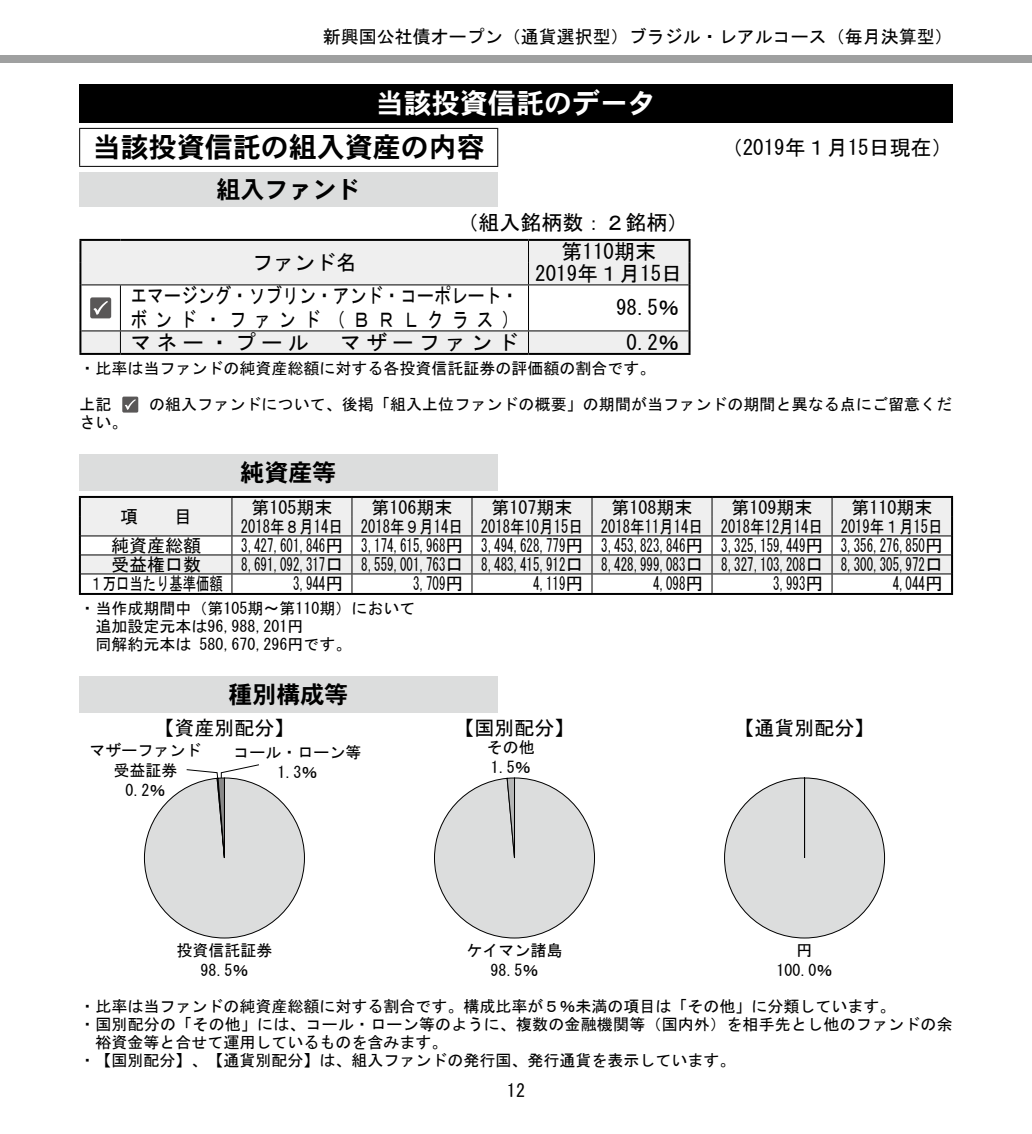
<style>
.page{position:relative;width:1032px;height:1134px;background:#fff}
.page>*{position:absolute;margin:0;border:0;box-sizing:border-box;transform-origin:0 0}
.t1{font:28px "DFHS Gothic W7 WIN RKSJ H";color:#000}
.t2{font:28px "DFHS Gothic W7 WIN RKSJ H";color:#fff}
.t3{font:24px "DFHS Gothic W7 WIN RKSJ H";color:#000}
.t4{font:21px/21.8px "MS Gothic";color:#000;text-align:center}
.t5{font:21px/24px "MS Gothic";color:#000;scale:.8 1}
.t6{font:21px "MS Gothic";letter-spacing:.25em;color:#000}
.t7{font:20px "MS Gothic";color:#000}
.t8{font:18px "MS Gothic";color:#000;scale:.72 1}
.t9{font:18px/18.8px "MS Gothic";color:#000}
.t10{font:18px "MS Gothic";color:#000;scale:.74 1}
.t11{font:16px/20px "MS Gothic";color:#000;text-align:center}
</style>
<div class="page">
<div style="left:0;top:56px;width:1032px;height:7px;background:#9fa0a0"></div>
<div style="left:79px;top:84px;width:873px;height:38px;background:#000"></div>
<hr style="left:79px;top:128px;width:419px;height:1px;background:#000">
<hr style="left:79px;top:129px;width:1px;height:37px;background:#000">
<hr style="left:497px;top:129px;width:1px;height:37px;background:#000">
<hr style="left:79px;top:166px;width:419px;height:1px;background:#000">
<div style="left:79px;top:173px;width:418px;height:34px;background:#dcdddd"></div>
<svg style="left:81px;top:241px;width:607px;height:112px;fill:#efefef"></svg>
<hr style="left:79px;top:239px;width:41px;height:2px;background:#000">
<hr style="left:79px;top:241px;width:2px;height:22px;background:#000">
<hr style="left:120px;top:239px;width:408px;height:2px;background:#000">
<hr style="left:528px;top:239px;width:162px;height:2px;background:#000">
<hr style="left:688px;top:241px;width:2px;height:22px;background:#000">
<hr style="left:79px;top:263px;width:2px;height:22px;background:#000">
<hr style="left:688px;top:263px;width:2px;height:22px;background:#000">
<hr style="left:79px;top:285px;width:2px;height:46px;background:#000">
<hr style="left:688px;top:285px;width:2px;height:46px;background:#000">
<hr style="left:79px;top:331px;width:2px;height:22px;background:#000">
<hr style="left:688px;top:331px;width:2px;height:22px;background:#000">
<hr style="left:79px;top:353px;width:41px;height:2px;background:#000">
<hr style="left:120px;top:353px;width:408px;height:2px;background:#000">
<hr style="left:528px;top:353px;width:162px;height:2px;background:#000">
<svg style="left:528px;top:241px;width:1px;height:43px"></svg>
<hr style="left:81px;top:284px;width:39px;height:1px;background:#000">
<hr style="left:120px;top:284px;width:408px;height:1px;background:#000">
<hr style="left:120px;top:285px;width:1px;height:45px;background:#000">
<hr style="left:528px;top:284px;width:160px;height:1px;background:#000">
<hr style="left:528px;top:285px;width:1px;height:45px;background:#000">
<svg style="left:120px;top:331px;width:1px;height:22px"></svg>
<svg style="left:528px;top:331px;width:1px;height:22px"></svg>
<hr style="left:81px;top:330px;width:39px;height:1px;background:#000">
<hr style="left:120px;top:330px;width:408px;height:1px;background:#000">
<hr style="left:528px;top:330px;width:160px;height:1px;background:#000">
<div style="left:90px;top:297px;width:21px;height:21px;background:#595757;border-radius:2px"></div>
<svg style="left:94px;top:301px;width:14px;height:14px"></svg>
<div style="left:122px;top:397px;width:16px;height:16px;background:#595757;border-radius:2px"></div>
<svg style="left:125px;top:399px;width:11px;height:11px"></svg>
<div style="left:79px;top:454px;width:418px;height:36px;background:#dcdddd"></div>
<svg style="left:81px;top:498px;width:870px;height:75px;fill:#efefef"></svg>
<hr style="left:81px;top:535px;width:151px;height:1px;background:#000">
<hr style="left:232px;top:535px;width:120px;height:1px;background:#000">
<hr style="left:352px;top:535px;width:120px;height:1px;background:#000">
<hr style="left:472px;top:535px;width:120px;height:1px;background:#000">
<hr style="left:592px;top:535px;width:120px;height:1px;background:#000">
<hr style="left:712px;top:535px;width:120px;height:1px;background:#000">
<hr style="left:832px;top:535px;width:119px;height:1px;background:#000">
<hr style="left:81px;top:554px;width:151px;height:1px;background:#000">
<hr style="left:232px;top:554px;width:120px;height:1px;background:#000">
<hr style="left:352px;top:554px;width:120px;height:1px;background:#000">
<hr style="left:472px;top:554px;width:120px;height:1px;background:#000">
<hr style="left:592px;top:554px;width:120px;height:1px;background:#000">
<hr style="left:712px;top:554px;width:120px;height:1px;background:#000">
<hr style="left:832px;top:554px;width:119px;height:1px;background:#000">
<hr style="left:81px;top:573px;width:151px;height:1px;background:#000">
<hr style="left:232px;top:573px;width:120px;height:1px;background:#000">
<svg style="left:231px;top:498px;width:1px;height:95px"></svg>
<hr style="left:352px;top:573px;width:120px;height:1px;background:#000">
<svg style="left:351px;top:498px;width:1px;height:95px"></svg>
<hr style="left:472px;top:573px;width:120px;height:1px;background:#000">
<svg style="left:471px;top:498px;width:1px;height:95px"></svg>
<hr style="left:592px;top:573px;width:120px;height:1px;background:#000">
<svg style="left:591px;top:498px;width:1px;height:95px"></svg>
<hr style="left:712px;top:573px;width:120px;height:1px;background:#000">
<svg style="left:711px;top:498px;width:1px;height:95px"></svg>
<hr style="left:832px;top:573px;width:119px;height:1px;background:#000">
<svg style="left:831px;top:498px;width:1px;height:95px"></svg>
<hr style="left:79px;top:496px;width:153px;height:2px;background:#000">
<hr style="left:232px;top:496px;width:120px;height:2px;background:#000">
<hr style="left:352px;top:496px;width:120px;height:2px;background:#000">
<hr style="left:472px;top:496px;width:120px;height:2px;background:#000">
<hr style="left:592px;top:496px;width:120px;height:2px;background:#000">
<hr style="left:712px;top:496px;width:120px;height:2px;background:#000">
<hr style="left:832px;top:496px;width:121px;height:2px;background:#000">
<svg style="left:79px;top:498px;width:2px;height:95px"></svg>
<svg style="left:951px;top:498px;width:2px;height:95px"></svg>
<hr style="left:79px;top:593px;width:153px;height:2px;background:#000">
<hr style="left:232px;top:593px;width:120px;height:2px;background:#000">
<hr style="left:352px;top:593px;width:120px;height:2px;background:#000">
<hr style="left:472px;top:593px;width:120px;height:2px;background:#000">
<hr style="left:592px;top:593px;width:120px;height:2px;background:#000">
<hr style="left:712px;top:593px;width:120px;height:2px;background:#000">
<hr style="left:832px;top:593px;width:121px;height:2px;background:#000">
<div style="left:79px;top:676px;width:418px;height:36px;background:#dcdddd"></div>
<svg style="left:143px;top:764px;width:162px;height:175px"></svg>
<svg style="left:434px;top:777px;width:161px;height:162px"></svg>
<div style="left:724px;top:778px;width:160px;height:160px;background:#dcdddd;border-radius:80px"></div>
<p class="t9" style="left:323px;top:27px;width:632px">新興国公社債オープン（通貨選択型）ブラジル・レアルコース（毎月決算型）</p>
<h1 class="t2" style="left:376px;top:89px;width:281px">当該投資信託のデータ</h1>
<h1 class="t1" style="left:93px;top:133px;width:394px">当該投資信託の組入資産の内容</h1>
<h3 class="t4" style="left:722px;top:136px;width:232px">（2019年１月15日現在）</h3>
<h2 class="t3" style="left:216px;top:178px;width:145px">組入ファンド</h2>
<h3 class="t4" style="left:457px;top:212px;width:232px">（組入銘柄数：２銘柄）</h3>
<h3 class="t4" style="left:252px;top:252px;width:106px">ファンド名</h3>
<h3 class="t4" style="left:535px;top:241px;width:148px">第110期末<br>2019年１月15日</h3>
<h3 class="t5" style="left:130px;top:284px;width:486px">エマージング・ソブリン・アンド・コーポレート・ボンド・ファンド（ＢＲＬクラス）</h3>
<h3 class="t4" style="left:616px;top:297px;width:64px">98.5％</h3>
<h3 class="t6" style="left:130px;top:332px;width:389px">マネー・プール　マザーファンド</h3>
<h3 class="t4" style="left:626px;top:331px;width:54px">0.2％</h3>
<p class="t11" style="left:79px;top:359px;width:577px">・比率は当ファンドの純資産総額に対する各投資信託証券の評価額の割合です。</p>
<p class="t11" style="left:79px;top:395px;width:34px">上記</p>
<p class="t11" style="left:149px;top:395px;width:805px">の組入ファンドについて、後掲「組入上位ファンドの概要」の期間が当ファンドの期間と異なる点にご留意くだ</p>
<p class="t11" style="left:79px;top:413px;width:49px">さい。</p>
<h2 class="t3" style="left:240px;top:460px;width:97px">純資産等</h2>
<p class="t9" style="left:120px;top:507px;width:74px">項　　目</p>
<p class="t9" style="left:241px;top:498px;width:703px;text-indent:610px">第110期末<br>2018年８月14日 2018年９月14日 2018年10月15日 2018年11月14日 2018年12月14日 2019年１月15日</p>
<p class="t9" style="left:251px;top:498px;width:82px">第105期末</p>
<p class="t9" style="left:371px;top:498px;width:82px">第106期末</p>
<p class="t9" style="left:491px;top:498px;width:82px">第107期末</p>
<p class="t9" style="left:611px;top:498px;width:82px">第108期末</p>
<p class="t9" style="left:731px;top:498px;width:82px">第109期末</p>
<p class="t9" style="left:111px;top:536px;width:92px">純資産総額</p>
<p class="t8" style="left:241px;top:536px;width:976px">3,427,601,846円 3,174,615,968円 3,494,628,779円 3,453,823,846円 3,325,159,449円 3,356,276,850円</p>
<p class="t9" style="left:111px;top:555px;width:91px">受益権口数</p>
<p class="t8" style="left:241px;top:555px;width:976px">8,691,092,317口 8,559,001,763口 8,483,415,912口 8,428,999,083口 8,327,103,208口 8,300,305,972口</p>
<p class="t10" style="left:90px;top:575px;width:182px">１万口当たり基準価額</p>
<p class="t8" style="left:293px;top:575px;width:71px">3,944円</p>
<p class="t8" style="left:413px;top:575px;width:71px">3,709円</p>
<p class="t8" style="left:533px;top:575px;width:71px">4,119円</p>
<p class="t8" style="left:653px;top:575px;width:71px">4,098円</p>
<p class="t8" style="left:773px;top:575px;width:71px">3,993円</p>
<p class="t8" style="left:893px;top:575px;width:71px">4,044円</p>
<p class="t11" style="left:95px;top:600px;width:321px;line-height:18px;text-align:left;text-indent:-16px">・当作成期間中（第105期～第110期）において追加設定元本は96,988,201円<br>同解約元本は 580,670,296円です。</p>
<h2 class="t3" style="left:228px;top:682px;width:121px">種別構成等</h2>
<p class="t7" style="left:154px;top:718px;width:141px">【資産別配分】</p>
<p class="t7" style="left:454px;top:718px;width:121px">【国別配分】</p>
<p class="t7" style="left:734px;top:718px;width:141px">【通貨別配分】</p>
<p class="t11" style="left:89px;top:741px;width:113px">マザーファンド受益証券<br>0.2％</p>
<p class="t11" style="left:233px;top:743px;width:129px">コール・ローン等<br>1.3％</p>
<p class="t11" style="left:487px;top:738px;width:49px;text-align:left">その他<br>1.5％</p>
<p class="t11" style="left:176px;top:940px;width:97px">投資信託証券<br>98.5％</p>
<p class="t11" style="left:466px;top:940px;width:97px">ケイマン諸島<br>98.5％</p>
<p class="t11" style="left:776px;top:940px;width:57px">円<br>100.0％</p>
<p class="t11" style="left:79px;top:996px;width:817px">・比率は当ファンドの純資産総額に対する割合です。構成比率が５％未満の項目は「その他」に分類しています。</p>
<p class="t11" style="left:79px;top:1014px;width:875px">・国別配分の「その他」には、コール・ローン等のように、複数の金融機関等（国内外）を相手先とし他のファンドの余</p>
<p class="t11" style="left:95px;top:1032px;width:353px">裕資金等と合せて運用しているものを含みます。</p>
<p class="t11" style="left:79px;top:1050px;width:657px">・【国別配分】、【通貨別配分】は、組入ファンドの発行国、発行通貨を表示しています。</p>
<p class="t9" style="left:507px;top:1081px;width:19px">12</p>
</div>
